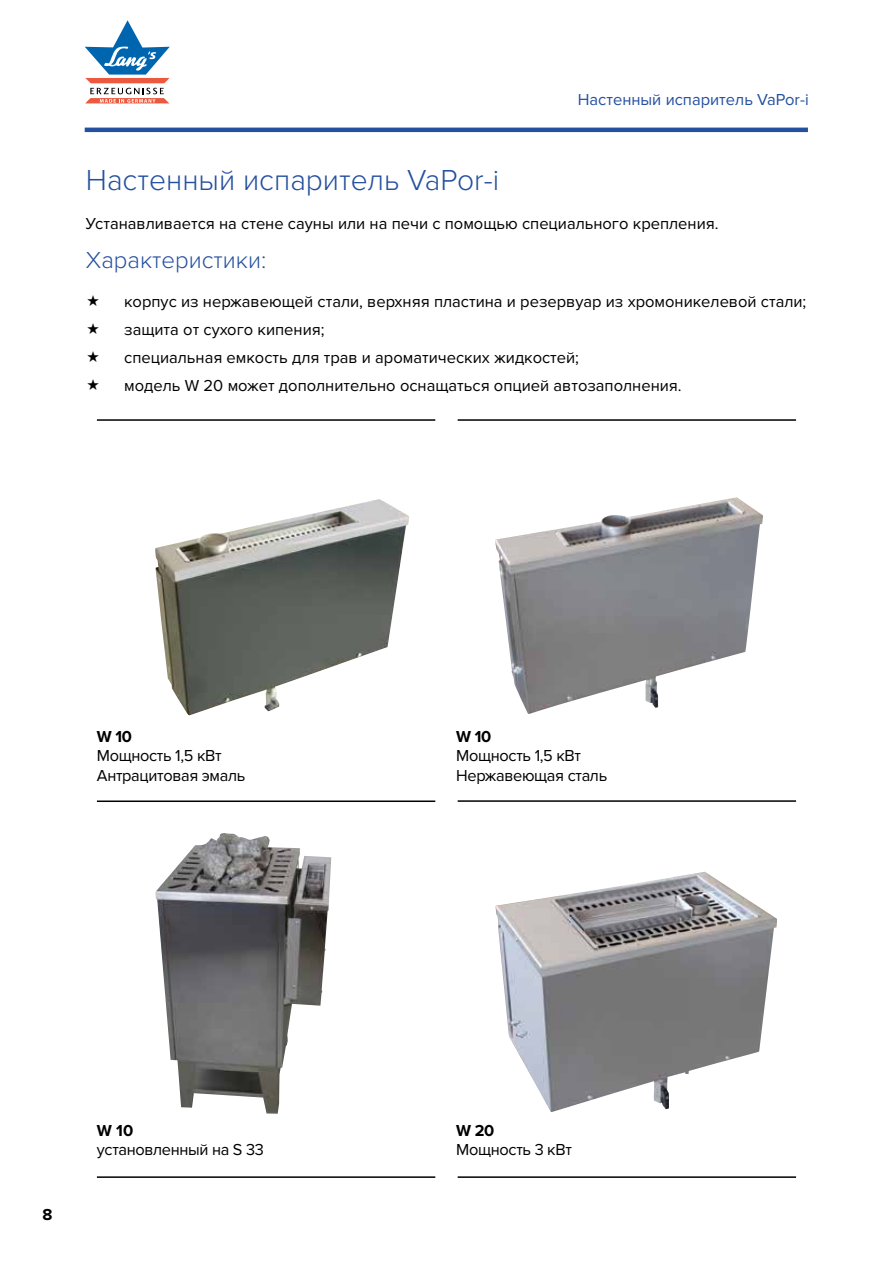
<style>
.page{position:relative;width:893px;height:1263px;background:#fff}
.page>*{position:absolute;margin:0;border:0;box-sizing:border-box;transform-origin:0 0}
.t1{font:300 30px "Proxima Nova";color:#25509f}
.t2{font:300 24px "Proxima Nova";color:#25509f}
.t3{font:16.5px/28px "Proxima Nova";color:#000}
.t4{font:16.5px/19.5px "Proxima Nova";letter-spacing:-.02em;color:#000}
.t5{font:16.5px "Proxima Nova";color:#25509f}
.t6{font:700 16.5px "Proxima Nova";letter-spacing:-.02em;color:#000}
</style>
<div class="page">
<img style="left:495px;top:497px;width:268px;height:217px">
<img style="left:495px;top:872px;width:282px;height:240px">
<img style="left:155px;top:499px;width:254px;height:217px">
<img style="left:155px;top:833px;width:176px;height:281px">
<svg style="left:85px;top:20px;width:85px;height:83px"></svg>
<hr style="left:85px;top:128px;width:723px;height:4px;background:#25509f">
<hr style="left:97px;top:800px;width:338px;height:2px;background:#000">
<hr style="left:97px;top:419px;width:338px;height:2px;background:#000">
<hr style="left:97px;top:1176px;width:338px;height:2px;background:#000">
<hr style="left:458px;top:800px;width:338px;height:2px;background:#000">
<hr style="left:458px;top:419px;width:338px;height:2px;background:#000">
<hr style="left:458px;top:1176px;width:338px;height:2px;background:#000">
<p class="t5" style="left:578px;top:90px;width:232px">Настенный испаритель VaPor-i</p>
<h1 class="t1" style="left:86px;top:163px;width:415px">Настенный испаритель VaPor-i</h1>
<p class="t3" style="left:86px;top:210px;width:634px">Устанавливается на стене сауны или на печи c помощью специального крепления.</p>
<h2 class="t2" style="left:86px;top:246px;width:182px">Характеристики:</h2>
<p class="t3" style="left:124px;top:288px;width:684px">корпус из нержавеющей стали, верхняя пластина и резервуар из хромоникелевой стали; защита от сухого кипения;<br>специальная емкость для трав и ароматических жидкостей;<br>модель W 20 может дополнительно оснащаться опцией автозаполнения.</p>
<p class="t6" style="left:97px;top:727px;width:37px">W 10</p>
<p class="t4" style="left:97px;top:746px;width:150px">Мощность 1,5 кВт<br>Антрацитовая эмаль</p>
<p class="t6" style="left:456px;top:727px;width:37px">W 10</p>
<p class="t4" style="left:456px;top:746px;width:152px">Мощность 1,5 кВт<br>Нержавеющая сталь</p>
<p class="t6" style="left:43px;top:1205px;width:11px">8</p>
<p class="t6" style="left:97px;top:1121px;width:38px">W 10</p>
<p class="t4" style="left:97px;top:1140px;width:169px">установленный на S 33</p>
<p class="t6" style="left:456px;top:1121px;width:40px">W 20</p>
<p class="t4" style="left:456px;top:1140px;width:117px">Мощность 3 кВт</p>
</div>
